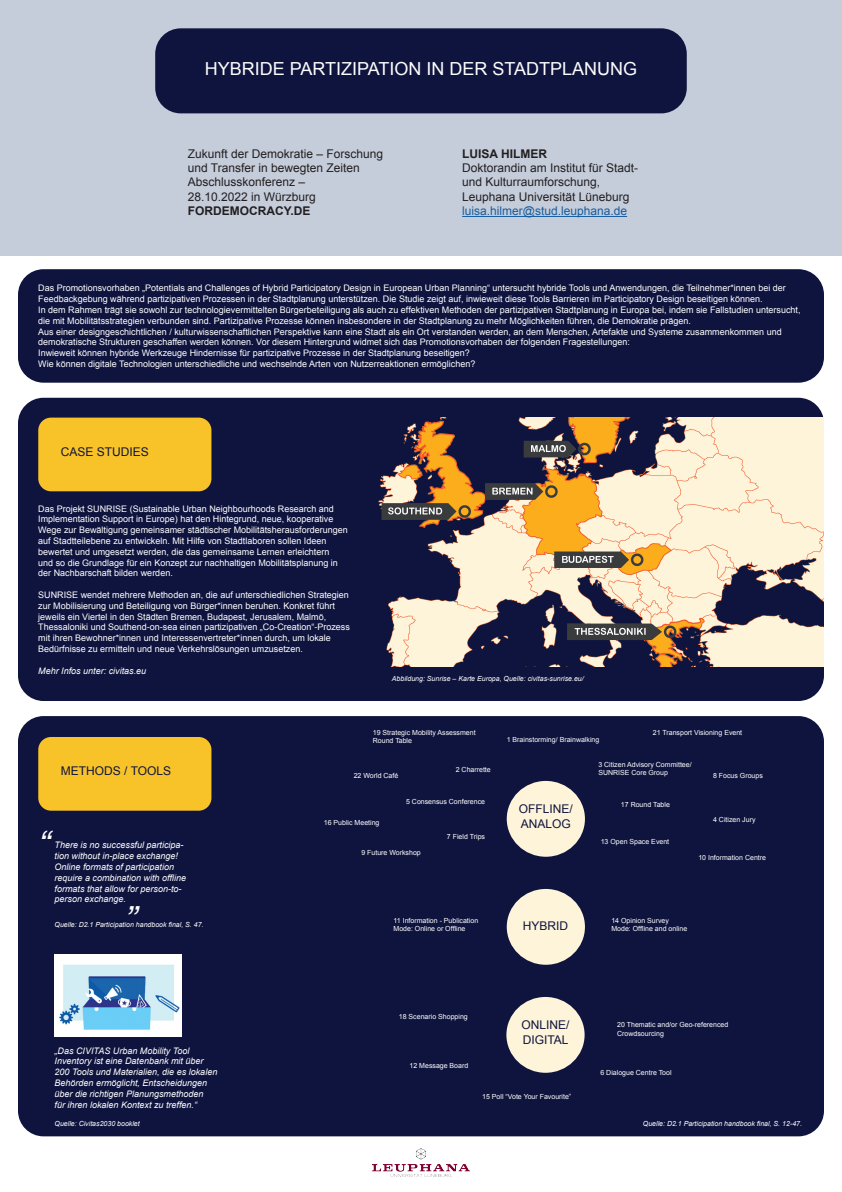
<style>
.page{position:relative;width:842px;height:1192px;background:#fff}
.page>*{position:absolute;margin:0;border:0;box-sizing:border-box;transform-origin:0 0}
.t1{font:italic 36px "Arial";color:#fff}
.t2{font:18px "Arial";color:#fcfcfc}
.t3{font:12px/14.4px "Arial";color:#231f20}
.t4{font:12px/14.4px "Arial";color:#0f143e}
.t5{font:9px/10.8px "Arial";color:#fff}
.t6{font:italic 9px/10.8px "Arial";color:#fff}
.t7{font:7px/8.4px "Arial";color:#fff}
.t8{font:italic 7px "Arial";color:#fff}
.s1{font-weight:700}
.s2{color:#175d9e}
</style>
<div class="page">
<div style="left:0;top:0;width:842px;height:256px;background:#c5cddb"></div>
<div style="left:155px;top:28px;width:532px;height:85px;background:#0f143e;border-radius:26px"></div>
<hr style="left:462px;top:216px;width:165px;height:1px;background:#175d9e">
<div style="left:18px;top:398px;width:806px;height:303px;background:#0f143e;border-radius:26px"></div>
<div style="left:18px;top:716px;width:806px;height:420px;background:#0f143e;border-radius:26px"></div>
<div style="left:18px;top:269px;width:806px;height:114px;background:#0f143e;border-radius:26px"></div>
<div style="left:38px;top:418px;width:173px;height:73px;background:#f8c329;border-radius:13px"></div>
<div style="left:38px;top:737px;width:173px;height:74px;background:#f8c329;border-radius:13px"></div>
<img style="left:372px;top:1148px;width:97px;height:29px">
<img style="left:378px;top:418px;width:446px;height:249px">
<div style="left:507px;top:781px;width:78px;height:76px;background:#fef4da;border-radius:50%"></div>
<div style="left:506px;top:997px;width:79px;height:76px;background:#fef4da;border-radius:50%"></div>
<img style="left:55px;top:955px;width:126px;height:82px">
<div style="left:507px;top:889px;width:78px;height:76px;background:#fef4da;border-radius:50%"></div>
<p class="t2" style="left:205px;top:57px;width:434px">HYBRIDE PARTIZIPATION IN DER STADTPLANUNG</p>
<p class="t3" style="left:188px;top:146px;width:197px">Zukunft der Demokratie – Forschung und Transfer in bewegten Zeiten</p>
<p class="t3" style="left:188px;top:175px;width:130px">Abschlusskonferenz –<br>28.10.2022 in Würzburg<br><span class="s1">FORDEMOCRACY.DE</span></p>
<p class="t3" style="left:462px;top:146px;width:178px"><span class="s1">LUISA HILMER<br></span>Doktorandin am Institut für Stadt-</p>
<p class="t3" style="left:462px;top:175px;width:169px">und Kulturraumforschung,<br>Leuphana Universität Lüneburg <span class="s2">luisa.hilmer@stud.leuphana.de</span></p>
<p class="t5" style="left:38px;top:283px;width:764px">Das Promotionsvorhaben „Potentials and Challenges of Hybrid Participatory Design in European Urban Planning“ untersucht hybride Tools und Anwendungen, die Teilnehmer*innen bei der Feedbackgebung während partizipativen Prozessen in der Stadtplanung unterstützen. Die Studie zeigt auf, inwieweit diese Tools Barrieren im Participatory Design beseitigen können.<br>In dem Rahmen trägt sie sowohl zur technologievermittelten Bürgerbeteiligung als auch zu effektiven Methoden der partizipativen Stadtplanung in Europa bei, indem sie Fallstudien untersucht, die mit Mobilitätsstrategien verbunden sind. Partizipative Prozesse können insbesondere in der Stadtplanung zu mehr Möglichkeiten führen, die Demokratie prägen.<br>Aus einer designgeschichtlichen / kulturwissenschaftlichen Perspektive kann eine Stadt als ein Ort verstanden werden, an dem Menschen, Artefakte und Systeme zusammenkommen und demokratische Strukturen geschaffen werden können. Vor diesem Hintergrund widmet sich das Promotionsvorhaben der folgenden Fragestellungen:<br>Inwieweit können hybride Werkzeuge Hindernisse für partizipative Prozesse in der Stadtplanung beseitigen?<br>Wie können digitale Technologien unterschiedliche und wechselnde Arten von Nutzerreaktionen ermöglichen?</p>
<p class="t4" style="left:61px;top:445px;width:90px">CASE STUDIES</p>
<p class="t5" style="left:38px;top:503px;width:311px">Das Projekt SUNRISE (Sustainable Urban Neighbourhoods Research and Implementation Support in Europe) hat den Hintegrund, neue, kooperative Wege zur Bewältigung gemeinsamer städtischer Mobilitätsherausforderungen auf Stadtteilebene zu entwickeln. Mit Hilfe von Stadtlaboren sollen Ideen bewertet und umgesetzt werden, die das gemeinsame Lernen erleichtern<br>und so die Grundlage für ein Konzept zur nachhaltigen Mobilitätsplanung in der Nachbarschaft bilden werden.</p>
<p class="t5" style="left:38px;top:589px;width:313px">SUNRISE wendet mehrere Methoden an, die auf unterschiedlichen Strategien zur Mobilisierung und Beteiligung von Bürger*innen beruhen. Konkret führt jeweils ein Viertel in den Städten Bremen, Budapest, Jerusalem, Malmö, Thessaloniki und Southend-on-sea einen partizipativen „Co-Creation“-Prozess mit ihren Bewohner*innen und Interessenvertreter*innen durch, um lokale Bedürfnisse zu ermitteln und neue Verkehrslösungen umzusetzen.</p>
<p class="t6" style="left:38px;top:665px;width:110px">Mehr Infos unter: civitas.eu</p>
<p class="t8" style="left:392px;top:674px;width:193px">Abbildung: Sunrise – Karte Europa, Quelle: civitas-sunrise.eu/</p>
<p class="t4" style="left:61px;top:764px;width:112px">METHODS / TOOLS</p>
<p class="t1" style="left:38px;top:822px;width:13px">“</p>
<p class="t6" style="left:55px;top:840px;width:131px">There is no successful participa&shy;tion without in-place exchange!</p>
<p class="t6" style="left:55px;top:862px;width:133px">Online formats of participation require a combination with offline formats that allow for person-to&shy;person exchange.</p>
<p class="t1" style="left:125px;top:897px;width:13px">”</p>
<p class="t8" style="left:55px;top:920px;width:151px">Quelle: D2.1 Participation handbook final, S. 47.</p>
<p class="t6" style="left:55px;top:1045px;width:137px">„Das CIVITAS Urban Mobility Tool</p>
<p class="t6" style="left:55px;top:1056px;width:164px">Inventory ist eine Datenbank mit über 200 Tools und Materialien, die es lokalen Behörden ermöglicht, Entscheidungen über die richtigen Planungsmethoden<br>für ihren lokalen Kontext zu treffen.“</p>
<p class="t7" style="left:373px;top:728px;width:104px">19 Strategic Mobility Assessment</p>
<p class="t7" style="left:653px;top:728px;width:91px">21 Transport Visioning Event</p>
<p class="t7" style="left:373px;top:736px;width:41px">Round Table</p>
<p class="t7" style="left:354px;top:772px;width:46px">22 World Café</p>
<p class="t7" style="left:621px;top:801px;width:50px">17 Round Table</p>
<p class="t7" style="left:324px;top:818px;width:57px">16 Public Meeting</p>
<p class="t7" style="left:601px;top:837px;width:70px">13 Open Space Event</p>
<p class="t7" style="left:698px;top:854px;width:69px">10 Information Centre</p>
<p class="t7" style="left:507px;top:735px;width:94px">1 Brainstorming/ Brainwalking</p>
<p class="t7" style="left:598px;top:760px;width:95px">3 Citizen Advisory Committee/<br>SUNRISE Core Group</p>
<p class="t7" style="left:456px;top:765px;width:37px">2 Charrette</p>
<p class="t7" style="left:713px;top:772px;width:51px">8 Focus Groups</p>
<p class="t7" style="left:406px;top:798px;width:80px">5 Consensus Conference</p>
<p class="t7" style="left:447px;top:832px;width:40px">7 Field Trips</p>
<p class="t4" style="left:519px;top:802px;width:56px">OFFLINE/<br>ANALOG</p>
<p class="t7" style="left:713px;top:815px;width:44px">4 Citizen Jury</p>
<p class="t7" style="left:361px;top:849px;width:61px">9 Future Workshop</p>
<p class="t7" style="left:393px;top:916px;width:86px">11 Information - Publication</p>
<p class="t7" style="left:393px;top:924px;width:73px">Mode: Online or Offline</p>
<p class="t4" style="left:523px;top:918px;width:47px">HYBRID</p>
<p class="t7" style="left:611px;top:916px;width:59px">14 Opinion Survey</p>
<p class="t7" style="left:611px;top:924px;width:77px">Mode: Offline and online</p>
<p class="t7" style="left:399px;top:1013px;width:70px">18 Scenario Shopping</p>
<p class="t7" style="left:410px;top:1062px;width:60px">12 Message Board</p>
<p class="t4" style="left:521px;top:1018px;width:50px">ONLINE/<br>DIGITAL</p>
<p class="t7" style="left:482px;top:1093px;width:91px">15 Poll “Vote Your Favourite”</p>
<p class="t7" style="left:617px;top:1021px;width:113px">20 Thematic and/or Geo-referenced<br>Crowdsourcing</p>
<p class="t7" style="left:600px;top:1068px;width:73px">6 Dialogue Centre Tool</p>
<p class="t8" style="left:55px;top:1119px;width:87px">Quelle: Civitas2030 booklet</p>
<p class="t8" style="left:643px;top:1119px;width:161px">Quelle: D2.1 Participation handbook final, S. 12-47.</p>
</div>
